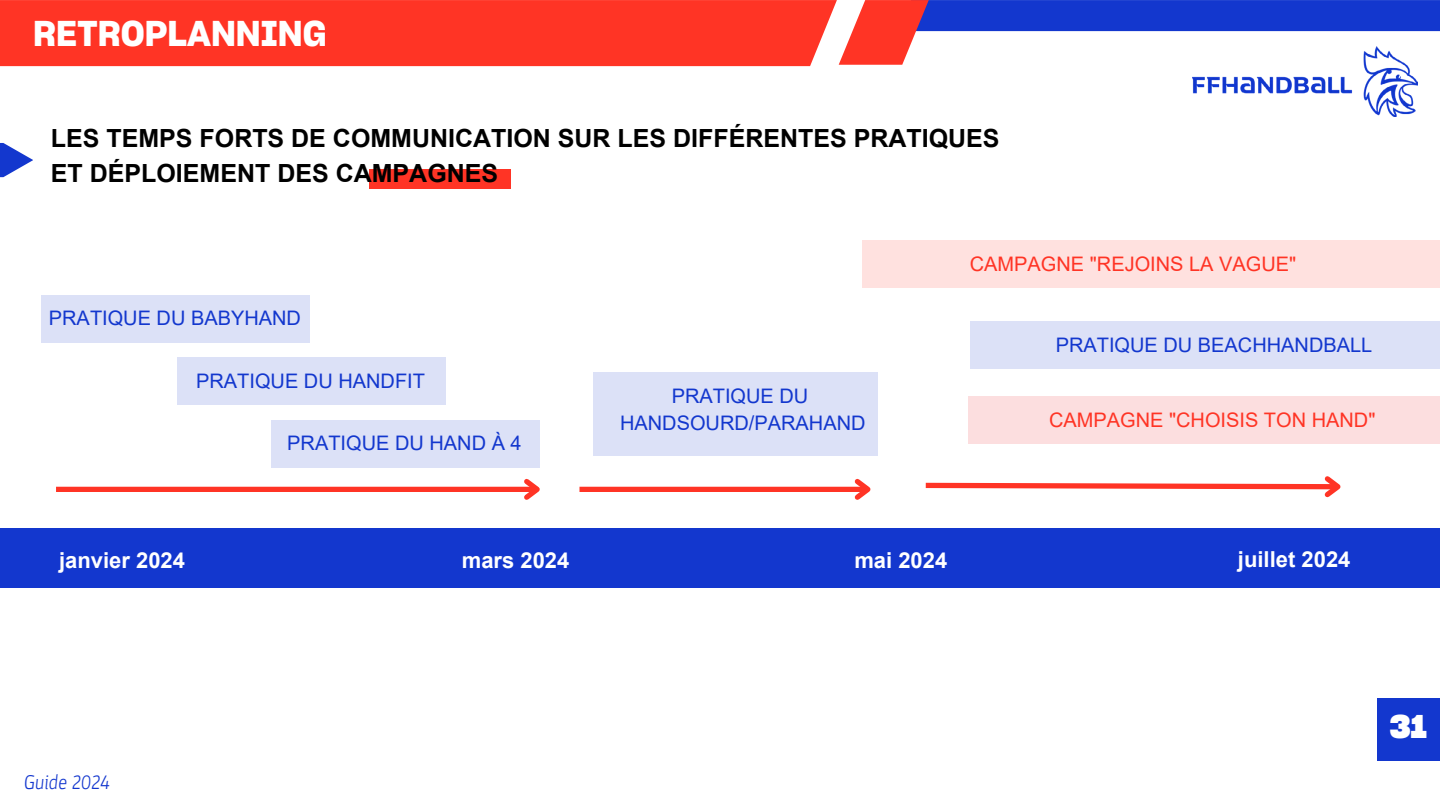
<style>
.page{position:relative;width:1440px;height:811px;background:#fff}
.page>*{position:absolute;margin:0;border:0;box-sizing:border-box;transform-origin:0 0}
.t1{font:35px "Sharp Grotesk Sm Bold 20";color:#fff}
.t2{font:32px "Sharp Grotesk Bold 20";color:#fff}
.t3{font:700 25px/34.5px "Arial";color:#000}
.t4{font:700 22px "Arial";color:#fff}
.t5{font:20px/27.8px "Arial";color:#1337ce;text-align:center}
.t6{font:20px "Arial";color:#ff3425}
.t7{font:italic 300 20px "Parka";color:#1337ce}
</style>
<div class="page">
<div style="left:0;top:0;width:837px;height:66px;background:#ff3425"></div>
<svg style="left:839px;top:0;width:601px;height:65px"></svg>
<div style="left:0;top:528px;width:1440px;height:59px;background:#1337ce"></div>
<svg style="left:0;top:143px;width:33px;height:34px"></svg>
<div style="left:369px;top:169px;width:142px;height:20px;background:#ff3425"></div>
<div style="left:41px;top:295px;width:269px;height:48px;background:#dce1f7"></div>
<div style="left:177px;top:357px;width:269px;height:48px;background:#dce1f7"></div>
<div style="left:271px;top:420px;width:269px;height:48px;background:#dce1f7"></div>
<div style="left:56px;top:486px;width:481px;height:5px;background:#ff3425"></div>
<svg style="left:519px;top:478px;width:21px;height:22px"></svg>
<div style="left:579px;top:486px;width:289px;height:5px;background:#ff3425"></div>
<svg style="left:850px;top:478px;width:21px;height:22px"></svg>
<div style="left:593px;top:372px;width:285px;height:83px;background:#dce1f7"></div>
<svg style="left:925px;top:476px;width:416px;height:22px"></svg>
<div style="left:970px;top:321px;width:470px;height:48px;background:#dce1f7"></div>
<div style="left:968px;top:396px;width:472px;height:48px;background:#fcdedf"></div>
<div style="left:862px;top:240px;width:578px;height:48px;background:#ffe1df"></div>
<img style="left:1192px;top:46px;width:225px;height:70px">
<div style="left:1377px;top:698px;width:63px;height:62px;background:#1337ce"></div>
<h1 class="t1" style="left:33px;top:5px;width:295px">RETROPLANNING</h1>
<p class="t3" style="left:51px;top:121px;width:950px">LES TEMPS FORTS DE COMMUNICATION SUR LES DIFFÉRENTES PRATIQUES<br>ET DÉPLOIEMENT DES CAMPAGNES</p>
<p class="t5" style="left:49px;top:304px;width:254px">PRATIQUE DU BABYHAND</p>
<p class="t5" style="left:196px;top:366px;width:230px">PRATIQUE DU HANDFIT</p>
<p class="t5" style="left:287px;top:429px;width:236px">PRATIQUE DU HAND À 4</p>
<p class="t5" style="left:620px;top:381px;width:247px">PRATIQUE DU<br>HANDSOURD/PARAHAND</p>
<p class="t6" style="left:970px;top:250px;width:328px">CAMPAGNE "REJOINS LA VAGUE"</p>
<p class="t5" style="left:1056px;top:330px;width:318px">PRATIQUE DU BEACHHANDBALL</p>
<p class="t6" style="left:1049px;top:405px;width:328px">CAMPAGNE "CHOISIS TON HAND"</p>
<p class="t4" style="left:59px;top:544px;width:127px">janvier 2024</p>
<p class="t4" style="left:462px;top:544px;width:109px">mars 2024</p>
<p class="t4" style="left:854px;top:545px;width:94px">mai 2024</p>
<p class="t4" style="left:1238px;top:543px;width:114px">juillet 2024</p>
<p class="t7" style="left:24px;top:770px;width:87px">Guide 2024</p>
<h2 class="t2" style="left:1390px;top:701px;width:39px">31</h2>
</div>
